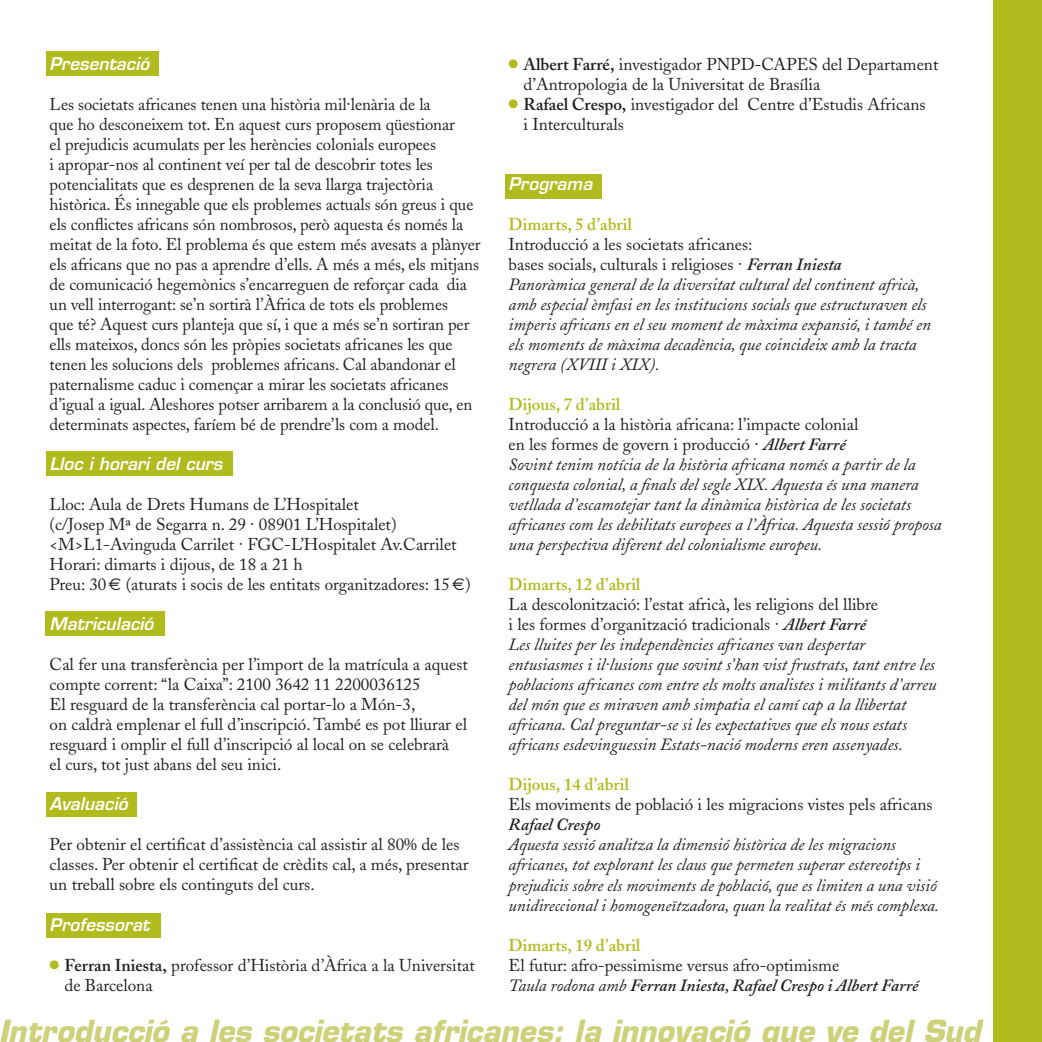
<style>
.page{position:relative;width:1042px;height:1042px;background:#fff}
.page>*{position:absolute;margin:0;border:0;box-sizing:border-box;transform-origin:0 0}
.t1{font:italic 700 29.75px "Eurostile";color:#cdd17a}
.t2{font:17.15px/19.9px "Adobe Caslon";letter-spacing:-.005em;color:#231f20}
.t3{font:italic 17.15px/19.9px "Adobe Caslon";color:#231f20}
.t4{font:600 17.15px "Adobe Caslon";color:#b0bb1d}
.t5{font:italic 600 17.15px "Eurostile";color:#fff}
.t6{font:italic 600 17.15px "Adobe Caslon";color:#231f20}
.s1{font-family:"Euro Sans"}
.s2{color:#b0bb1d}
.s3{font-weight:600}
.s4{font-style:normal}
.s5{font-style:italic}
.s6{font-weight:600;font-style:italic}
</style>
<div class="page">
<div style="left:993px;top:0;width:49px;height:1042px;background:#b0bb1d"></div>
<div style="left:46px;top:51px;width:112px;height:24px;background:#b0bb1d"></div>
<div style="left:46px;top:451px;width:187px;height:25px;background:#b0bb1d"></div>
<div style="left:46px;top:792px;width:91px;height:25px;background:#b0bb1d"></div>
<div style="left:46px;top:912px;width:115px;height:25px;background:#b0bb1d"></div>
<div style="left:505px;top:174px;width:96px;height:24px;background:#b0bb1d"></div>
<div style="left:46px;top:611px;width:119px;height:25px;background:#b0bb1d"></div>
<p class="t5" style="left:50px;top:53px;width:101px">Presentació</p>
<p class="t2" style="left:50px;top:94px;width:432px">Les societats africanes tenen una història mil·lenària de la<br>que ho desconeixem tot. En aquest curs proposem qüestionar<br>el prejudicis acumulats per les herències colonials europees<br>i apropar-nos al continent veí per tal de descobrir totes les potencialitats que es desprenen de la seva llarga trajectòria històrica. És innegable que els problemes actuals són greus i que els conflictes africans són nombrosos, però aquesta és només la meitat de la foto. El problema és que estem més avesats a plànyer els africans que no pas a aprendre d’ells. A més a més, els mitjans de comunicació hegemònics s’encarreguen de reforçar cada dia un vell interrogant: se’n sortirà l’Àfrica de tots els problemes<br>que té? Aquest curs planteja que sí, i que a més se’n sortiran per ells mateixos, doncs són les pròpies societats africanes les que tenen les solucions dels problemes africans. Cal abandonar el paternalisme caduc i començar a mirar les societats africanes d’igual a igual. Aleshores potser arribarem a la conclusió que, en determinats aspectes, faríem bé de prendre’ls com a model.</p>
<p class="t5" style="left:50px;top:453px;width:174px">Lloc i horari del curs</p>
<p class="t2" style="left:50px;top:494px;width:422px">Lloc: Aula de Drets Humans de L’Hospitalet<br>(c/Josep Mª de Segarra n. 29 · 08901 L’Hospitalet) &lt;M&gt;L1-Avinguda Carrilet · FGC-L’Hospitalet Av.Carrilet Horari: dimarts i dijous, de 18 a 21 h<br>Preu: 30 <span class="s1">E</span> (aturats i socis de les entitats organitzadores: 15 <span class="s1">E</span>)</p>
<p class="t5" style="left:50px;top:613px;width:105px">Matriculació</p>
<p class="t2" style="left:50px;top:655px;width:420px">Cal fer una transferència per l’import de la matrícula a aquest compte corrent: “la Caixa”: 2100 3642 11 2200036125<br>El resguard de la transferència cal portar-lo a Món-3,<br>on caldrà emplenar el full d’inscripció. També es pot lliurar el resguard i omplir el full d’inscripció al local on se celebrarà<br>el curs, tot just abans del seu inici.</p>
<p class="t5" style="left:50px;top:793px;width:80px">Avaluació</p>
<p class="t2" style="left:50px;top:835px;width:421px">Per obtenir el certificat d’assistència cal assistir al 80% de les classes. Per obtenir el certificat de crèdits cal, a més, presentar un treball sobre els continguts del curs.</p>
<p class="t5" style="left:50px;top:913px;width:101px">Professorat</p>
<p class="t2" style="left:64px;top:955px;width:412px;text-indent:-15px"><span class="s2">●</span> <span class="s3">Ferran Iniesta,</span> professor d’Història d’Àfrica a la Universitat de Barcelona</p>
<p class="t2" style="left:523px;top:54px;width:416px;text-indent:-15px"><span class="s2">●</span> <span class="s3">Albert Farré,</span> investigador PNPD-CAPES del Departament d’Antropologia de la Universitat de Brasília</p>
<p class="t2" style="left:523px;top:94px;width:404px;text-indent:-15px"><span class="s2">●</span> <span class="s3">Rafael Crespo,</span> investigador del Centre d’Estudis Africans i Interculturals</p>
<p class="t5" style="left:508px;top:173px;width:85px">Programa</p>
<p class="t4" style="left:508px;top:214px;width:125px">Dimarts, 5 d’abril</p>
<p class="t3" style="left:508px;top:235px;width:424px"><span class="s4">Introducció a les societats africanes:<br>bases socials, culturals i religioses ·</span> <span class="s3">Ferran Iniesta<br></span>Panoràmica general de la diversitat cultural del continent africà, amb especial èmfasi en les institucions socials que estructuraven els imperis africans en el seu moment de màxima expansió, i també en els moments de màxima decadència, que coincideix amb la tracta negrera (XVIII i XIX).</p>
<p class="t4" style="left:508px;top:394px;width:113px">Dijous, 7 d’abril</p>
<p class="t3" style="left:508px;top:415px;width:434px"><span class="s4">Introducció a la història africana: l’impacte colonial<br>en les formes de govern i producció ·</span> <span class="s3">Albert Farré<br></span>Sovint tenim notícia de la història africana només a partir de la conquesta colonial, a finals del segle XIX. Aquesta és una manera vetllada d’escamotejar tant la dinàmica històrica de les societats africanes com les debilitats europees a l’Àfrica. Aquesta sessió proposa una perspectiva diferent del colonialisme europeu.</p>
<p class="t4" style="left:508px;top:574px;width:133px">Dimarts, 12 d’abril</p>
<p class="t3" style="left:508px;top:595px;width:429px"><span class="s4">La descolonització: l’estat africà, les religions del llibre<br>i les formes d’organització tradicionals ·</span> <span class="s3">Albert Farré<br></span>Les lluites per les independències africanes van despertar entusiasmes i il·lusions que sovint s’han vist frustrats, tant entre les poblacions africanes com entre els molts analistes i militants d’arreu del món que es miraven amb simpatia el camí cap a la llibertat africana. Cal preguntar-se si les expectatives que els nous estats africans esdevinguessin Estats-nació moderns eren assenyades.</p>
<p class="t4" style="left:508px;top:774px;width:122px">Dijous, 14 d’abril</p>
<p class="t2" style="left:508px;top:795px;width:425px">Els moviments de població i les migracions vistes pels africans</p>
<p class="t6" style="left:508px;top:815px;width:93px">Rafael Crespo</p>
<p class="t3" style="left:508px;top:835px;width:432px">Aquesta sessió analitza la dimensió històrica de les migracions africanes, tot explorant les claus que permeten superar estereotips i prejudicis sobre els moviments de població, que es limiten a una visió unidireccional i homogeneïtzadora, quan la realitat és més complexa.</p>
<p class="t4" style="left:508px;top:934px;width:133px">Dimarts, 19 d’abril</p>
<p class="t2" style="left:508px;top:955px;width:411px">El futur: afro-pessimisme versus afro-optimisme<br><span class="s5">Taula rodona amb</span> <span class="s6">Ferran Iniesta, Rafael Crespo i Albert Farré</span></p>
<h1 class="t1" style="left:-2px;top:1012px;width:984px">Introducció a les societats africanes: la innovació que ve del Sud</h1>
</div>
